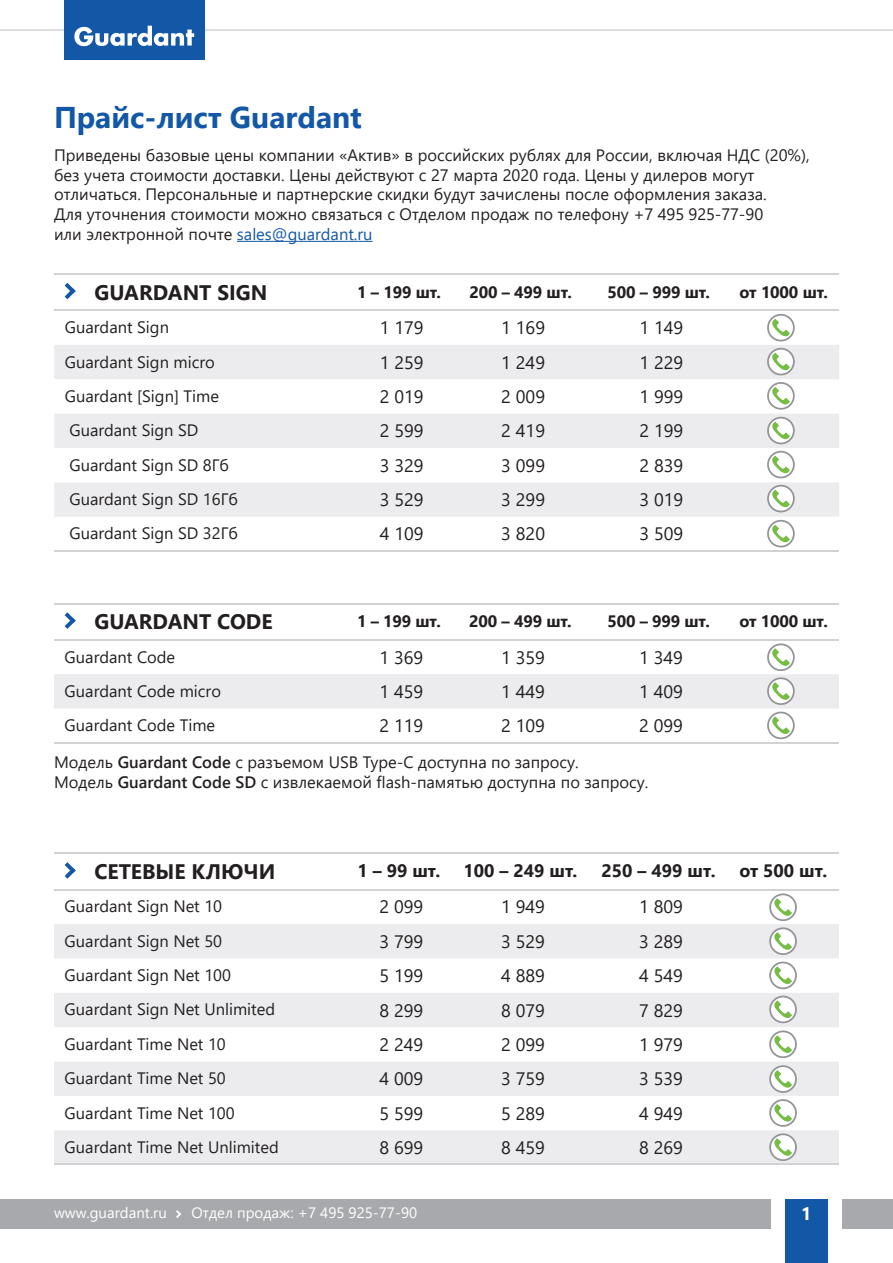
<style>
.page{position:relative;width:893px;height:1263px;background:#fff}
.page>*{position:absolute;margin:0;border:0;box-sizing:border-box;transform-origin:0 0}
.t1{font:700 30px "Segoe UI";color:#1357a7}
.t2{font:700 21px "Segoe UI";color:#231f20}
.t3{font:18px "Segoe UI";color:#231f20}
.t4{font:700 18px "Segoe UI";color:#231f20}
.t5{font:700 18px "Segoe UI";color:#fff}
.t6{font:16.5px/19.8px "Segoe UI";color:#231f20}
.t7{font:700 16.5px "Segoe UI";letter-spacing:-.01em;color:#231f20}
.t8{font:15px "Segoe UI";color:#fff}
.s1{color:#1357a7}
.s2{font-weight:600}
</style>
<div class="page">
<hr style="left:0;top:29px;width:893px;height:1px;background:#dcdddf">
<div style="left:785px;top:1199px;width:42px;height:64px;background:#1357a7"></div>
<div style="left:0;top:1199px;width:770px;height:30px;background:#a8a9ad"></div>
<div style="left:842px;top:1199px;width:51px;height:30px;background:#a8a9ad"></div>
<svg style="left:176px;top:1210px;width:5px;height:8px"></svg>
<div style="left:64px;top:0;width:140px;height:60px;background:#1357a7"></div>
<svg style="left:74px;top:25px;width:120px;height:21px"></svg>
<hr style="left:237px;top:241px;width:136px;height:1px;background:#1357a7">
<svg style="left:54px;top:345px;width:785px;height:172px;fill:#ececee"></svg>
<svg style="left:65px;top:283px;width:11px;height:16px"></svg>
<svg style="left:65px;top:612px;width:11px;height:17px"></svg>
<hr style="left:54px;top:273px;width:785px;height:2px;background:#d1d2d4">
<hr style="left:54px;top:603px;width:785px;height:1px;background:#d1d2d4">
<hr style="left:54px;top:310px;width:785px;height:1px;background:#d1d2d4">
<hr style="left:54px;top:639px;width:785px;height:2px;background:#d1d2d4">
<hr style="left:54px;top:551px;width:785px;height:1px;background:#d1d2d4">
<hr style="left:54px;top:742px;width:785px;height:1px;background:#d1d2d4">
<svg style="left:767px;top:314px;width:28px;height:27px"></svg>
<svg style="left:767px;top:348px;width:28px;height:27px"></svg>
<svg style="left:767px;top:382px;width:28px;height:28px"></svg>
<svg style="left:767px;top:417px;width:28px;height:27px"></svg>
<svg style="left:767px;top:451px;width:28px;height:27px"></svg>
<svg style="left:767px;top:485px;width:28px;height:27px"></svg>
<svg style="left:767px;top:520px;width:28px;height:27px"></svg>
<svg style="left:54px;top:643px;width:785px;height:96px"></svg>
<svg style="left:54px;top:924px;width:785px;height:239px;fill:#ececee"></svg>
<svg style="left:65px;top:862px;width:11px;height:17px"></svg>
<hr style="left:54px;top:853px;width:785px;height:1px;background:#d1d2d4">
<hr style="left:54px;top:889px;width:785px;height:2px;background:#d1d2d4">
<hr style="left:54px;top:1163px;width:785px;height:2px;background:#d1d2d4">
<svg style="left:769px;top:893px;width:28px;height:28px"></svg>
<svg style="left:769px;top:1065px;width:28px;height:28px"></svg>
<svg style="left:769px;top:927px;width:28px;height:28px"></svg>
<svg style="left:769px;top:1099px;width:28px;height:28px"></svg>
<svg style="left:769px;top:961px;width:28px;height:28px"></svg>
<svg style="left:769px;top:1133px;width:28px;height:28px"></svg>
<svg style="left:769px;top:996px;width:28px;height:27px"></svg>
<svg style="left:769px;top:1030px;width:28px;height:28px"></svg>
<p class="t1" style="left:54px;top:89px;width:309px">Прайс-лист Guardant</p>
<p class="t6" style="left:54px;top:143px;width:757px">Приведены базовые цены компании «Актив» в российских рублях для России, включая НДС (20%), без учета стоимости доставки. Цены действуют с 27 марта 2020 года. Цены у дилеров могут отличаться. Персональные и партнерские скидки будут зачислены после оформления заказа.<br>Для уточнения стоимости можно связаться с Отделом продаж по телефону +7 495 925-77-90<br>или электронной почте <span class="s1">sales@guardant.ru</span></p>
<p class="t2" style="left:95px;top:273px;width:174px">GUARDANT SIGN</p>
<p class="t7" style="left:357px;top:276px;width:85px">1 – 199 шт.</p>
<p class="t7" style="left:469px;top:276px;width:104px">200 – 499 шт.</p>
<p class="t7" style="left:608px;top:276px;width:104px">500 – 999 шт.</p>
<p class="t7" style="left:740px;top:276px;width:90px">от 1000 шт.</p>
<p class="t6" style="left:65px;top:316px;width:106px">Guardant Sign</p>
<p class="t3" style="left:380px;top:311px;width:45px">1 179</p>
<p class="t3" style="left:501px;top:311px;width:45px">1 169</p>
<p class="t3" style="left:639px;top:311px;width:45px">1 149</p>
<p class="t6" style="left:65px;top:350px;width:151px">Guardant Sign micro</p>
<p class="t3" style="left:380px;top:345px;width:45px">1 259</p>
<p class="t3" style="left:501px;top:345px;width:45px">1 249</p>
<p class="t3" style="left:639px;top:345px;width:45px">1 229</p>
<p class="t6" style="left:65px;top:385px;width:156px">Guardant [Sign] Time</p>
<p class="t3" style="left:380px;top:380px;width:45px">2 019</p>
<p class="t3" style="left:501px;top:380px;width:45px">2 009</p>
<p class="t3" style="left:639px;top:380px;width:45px">1 999</p>
<p class="t6" style="left:69px;top:419px;width:131px">Guardant Sign SD</p>
<p class="t3" style="left:380px;top:414px;width:45px">2 599</p>
<p class="t3" style="left:501px;top:414px;width:45px">2 419</p>
<p class="t3" style="left:639px;top:414px;width:45px">2 199</p>
<p class="t6" style="left:69px;top:453px;width:161px">Guardant Sign SD 8Гб</p>
<p class="t3" style="left:380px;top:448px;width:45px">3 329</p>
<p class="t3" style="left:501px;top:448px;width:45px">3 099</p>
<p class="t3" style="left:639px;top:448px;width:45px">2 839</p>
<p class="t6" style="left:69px;top:488px;width:170px">Guardant Sign SD 16Гб</p>
<p class="t3" style="left:380px;top:483px;width:45px">3 529</p>
<p class="t3" style="left:501px;top:483px;width:45px">3 299</p>
<p class="t3" style="left:639px;top:483px;width:45px">3 019</p>
<p class="t6" style="left:69px;top:522px;width:170px">Guardant Sign SD 32Гб</p>
<p class="t3" style="left:380px;top:517px;width:45px">4 109</p>
<p class="t3" style="left:501px;top:517px;width:45px">3 820</p>
<p class="t3" style="left:639px;top:517px;width:45px">3 509</p>
<p class="t2" style="left:94px;top:602px;width:180px">GUARDANT CODE</p>
<p class="t7" style="left:357px;top:606px;width:85px">1 – 199 шт.</p>
<p class="t7" style="left:469px;top:606px;width:104px">200 – 499 шт.</p>
<p class="t7" style="left:607px;top:606px;width:104px">500 – 999 шт.</p>
<p class="t7" style="left:739px;top:606px;width:90px">от 1000 шт.</p>
<p class="t6" style="left:65px;top:645px;width:112px">Guardant Code</p>
<p class="t3" style="left:380px;top:640px;width:45px">1 369</p>
<p class="t3" style="left:501px;top:640px;width:45px">1 359</p>
<p class="t3" style="left:639px;top:640px;width:45px">1 349</p>
<p class="t6" style="left:65px;top:680px;width:158px">Guardant Code micro</p>
<p class="t3" style="left:380px;top:675px;width:45px">1 459</p>
<p class="t3" style="left:501px;top:675px;width:45px">1 449</p>
<p class="t3" style="left:639px;top:675px;width:45px">1 409</p>
<p class="t6" style="left:65px;top:714px;width:152px">Guardant Code Time</p>
<p class="t3" style="left:380px;top:709px;width:45px">2 119</p>
<p class="t3" style="left:501px;top:709px;width:45px">2 109</p>
<p class="t3" style="left:639px;top:709px;width:45px">2 099</p>
<p class="t6" style="left:54px;top:750px;width:526px">Модель <span class="s2">Guardant Code</span> с разъемом USB Type-C доступна по запросу.</p>
<p class="t6" style="left:54px;top:770px;width:596px">Модель <span class="s2">Guardant Code SD</span> с извлекаемой flash-памятью доступна по запросу.</p>
<p class="t2" style="left:94px;top:852px;width:182px">СЕТЕВЫЕ КЛЮЧИ</p>
<p class="t4" style="left:357px;top:853px;width:84px">1 – 99 шт.</p>
<p class="t4" style="left:463px;top:853px;width:116px">100 – 249 шт.</p>
<p class="t4" style="left:602px;top:853px;width:116px">250 – 499 шт.</p>
<p class="t4" style="left:739px;top:853px;width:89px">от 500 шт.</p>
<p class="t6" style="left:65px;top:895px;width:159px">Guardant Sign Net 10</p>
<p class="t3" style="left:380px;top:890px;width:45px">2 099</p>
<p class="t3" style="left:501px;top:890px;width:45px">1 949</p>
<p class="t3" style="left:639px;top:890px;width:45px">1 809</p>
<p class="t6" style="left:65px;top:929px;width:159px">Guardant Sign Net 50</p>
<p class="t3" style="left:380px;top:924px;width:45px">3 799</p>
<p class="t3" style="left:501px;top:924px;width:45px">3 529</p>
<p class="t3" style="left:639px;top:924px;width:45px">3 289</p>
<p class="t6" style="left:65px;top:964px;width:168px">Guardant Sign Net 100</p>
<p class="t3" style="left:380px;top:959px;width:45px">5 199</p>
<p class="t3" style="left:501px;top:959px;width:45px">4 889</p>
<p class="t3" style="left:639px;top:959px;width:45px">4 549</p>
<p class="t6" style="left:65px;top:998px;width:212px">Guardant Sign Net Unlimited</p>
<p class="t3" style="left:380px;top:993px;width:45px">8 299</p>
<p class="t3" style="left:501px;top:993px;width:45px">8 079</p>
<p class="t3" style="left:639px;top:993px;width:45px">7 829</p>
<p class="t6" style="left:65px;top:1032px;width:163px">Guardant Time Net 10</p>
<p class="t3" style="left:380px;top:1027px;width:45px">2 249</p>
<p class="t3" style="left:501px;top:1027px;width:45px">2 099</p>
<p class="t3" style="left:639px;top:1027px;width:45px">1 979</p>
<p class="t6" style="left:65px;top:1067px;width:163px">Guardant Time Net 50</p>
<p class="t3" style="left:380px;top:1062px;width:45px">4 009</p>
<p class="t3" style="left:501px;top:1062px;width:45px">3 759</p>
<p class="t3" style="left:639px;top:1062px;width:45px">3 539</p>
<p class="t6" style="left:65px;top:1101px;width:172px">Guardant Time Net 100</p>
<p class="t3" style="left:380px;top:1096px;width:45px">5 599</p>
<p class="t3" style="left:501px;top:1096px;width:45px">5 289</p>
<p class="t3" style="left:639px;top:1096px;width:45px">4 949</p>
<p class="t6" style="left:65px;top:1136px;width:216px">Guardant Time Net Unlimited</p>
<p class="t3" style="left:380px;top:1131px;width:45px">8 699</p>
<p class="t3" style="left:501px;top:1131px;width:45px">8 459</p>
<p class="t3" style="left:639px;top:1131px;width:45px">8 269</p>
<p class="t8" style="left:54px;top:1199px;width:114px">www.guardant.ru</p>
<p class="t8" style="left:192px;top:1199px;width:227px">Отдел продаж: +7 495 925-77-90</p>
<p class="t5" style="left:801px;top:1197px;width:12px">1</p>
</div>
